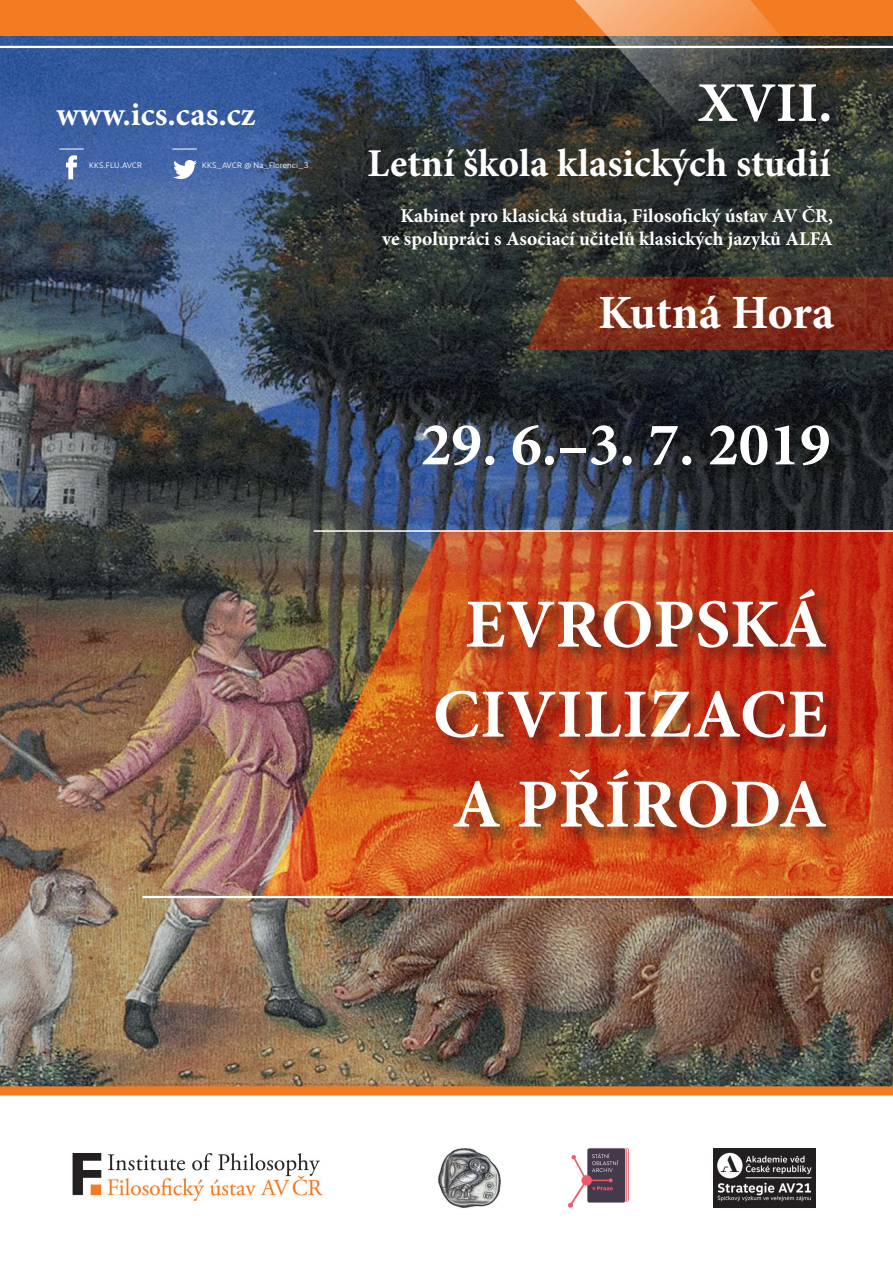
<style>
.page{position:relative;width:893px;height:1263px;background:#fff}
.page>*{position:absolute;margin:0;border:0;box-sizing:border-box;transform-origin:0 0}
.t1{font:700 69px/90px "Minion Pro";letter-spacing:.01em;color:#fff;text-align:center}
.t2{font:700 61.35px "Minion Pro";color:#fff}
.t3{font:700 56.1px "Minion Pro";color:#fff}
.t4{font:700 47.7px "Minion Pro";color:#fff}
.t5{font:700 39.45px "Minion Pro";color:#fff}
.t6{font:700 33.15px "Minion Pro";color:#fff}
.t7{font:700 19.5px/23.2px "Minion Pro";letter-spacing:-.005em;color:#fff;text-align:right}
.t8{font:300 7.8px "Motiva Sans";color:#fff}
</style>
<div class="page">
<img style="left:0;top:35px;width:893px;height:497px">
<svg style="left:527px;top:277px;width:366px;height:73px;background:#7a2e1a"></svg>
<img style="left:0;top:532px;width:893px;height:554px">
<div style="left:0;top:0;width:893px;height:35px;background:#f37b22"></div>
<img style="left:262px;top:530px;width:631px;height:366px">
<div style="left:0;top:1086px;width:893px;height:9px;background:#f37b22"></div>
<img style="left:72px;top:1153px;width:251px;height:47px">
<img style="left:714px;top:1149px;width:102px;height:59px">
<img style="left:438px;top:1148px;width:62px;height:60px">
<div style="left:366px;top:145px;width:476px;height:54px;background:#231f20;opacity:.4"></div>
<hr style="left:0;top:46px;width:893px;height:2px;background:#fff">
<div style="left:695px;top:81px;width:146px;height:51px;background:#231f20;opacity:.4"></div>
<div style="left:435px;top:589px;width:409px;height:256px;background:#231f20;opacity:.6"></div>
<svg style="left:550px;top:0;width:308px;height:127px;background:#6e553f"></svg>
<hr style="left:142px;top:896px;width:751px;height:2px;background:#fff">
<hr style="left:314px;top:530px;width:579px;height:2px;background:#fff">
<svg style="left:568px;top:1148px;width:61px;height:60px"></svg>
<svg style="left:173px;top:149px;width:24px;height:1px"></svg>
<svg style="left:59px;top:149px;width:25px;height:30px"></svg>
<svg style="left:173px;top:160px;width:24px;height:19px"></svg>
<h3 class="t6" style="left:56px;top:91px;width:201px">www.ics.cas.cz</h3>
<p class="t8" style="left:89px;top:159px;width:54px">KKS.FLU.AVCR</p>
<p class="t8" style="left:202px;top:159px;width:108px">KKS_AVCR @ Na_Florenci_3</p>
<h3 class="t3" style="left:698px;top:63px;width:136px">XVII.</h3>
<h3 class="t5" style="left:368px;top:136px;width:465px">Letní škola klasických studií</h3>
<p class="t7" style="left:382px;top:204px;width:452px">Kabinet pro klasická studia, Filosofický ústav AV ČR, ve spolupráci s Asociací učitelů klasických jazyků ALFA</p>
<h3 class="t4" style="left:598px;top:279px;width:238px">Kutná Hora</h3>
<h2 class="t2" style="left:421px;top:401px;width:412px">29. 6.–3. 7. 2019</h2>
<h1 class="t1" style="left:433px;top:579px;width:396px">EVROPSKÁ<br>CIVILIZACE<br>A PŘÍRODA</h1>
</div>
